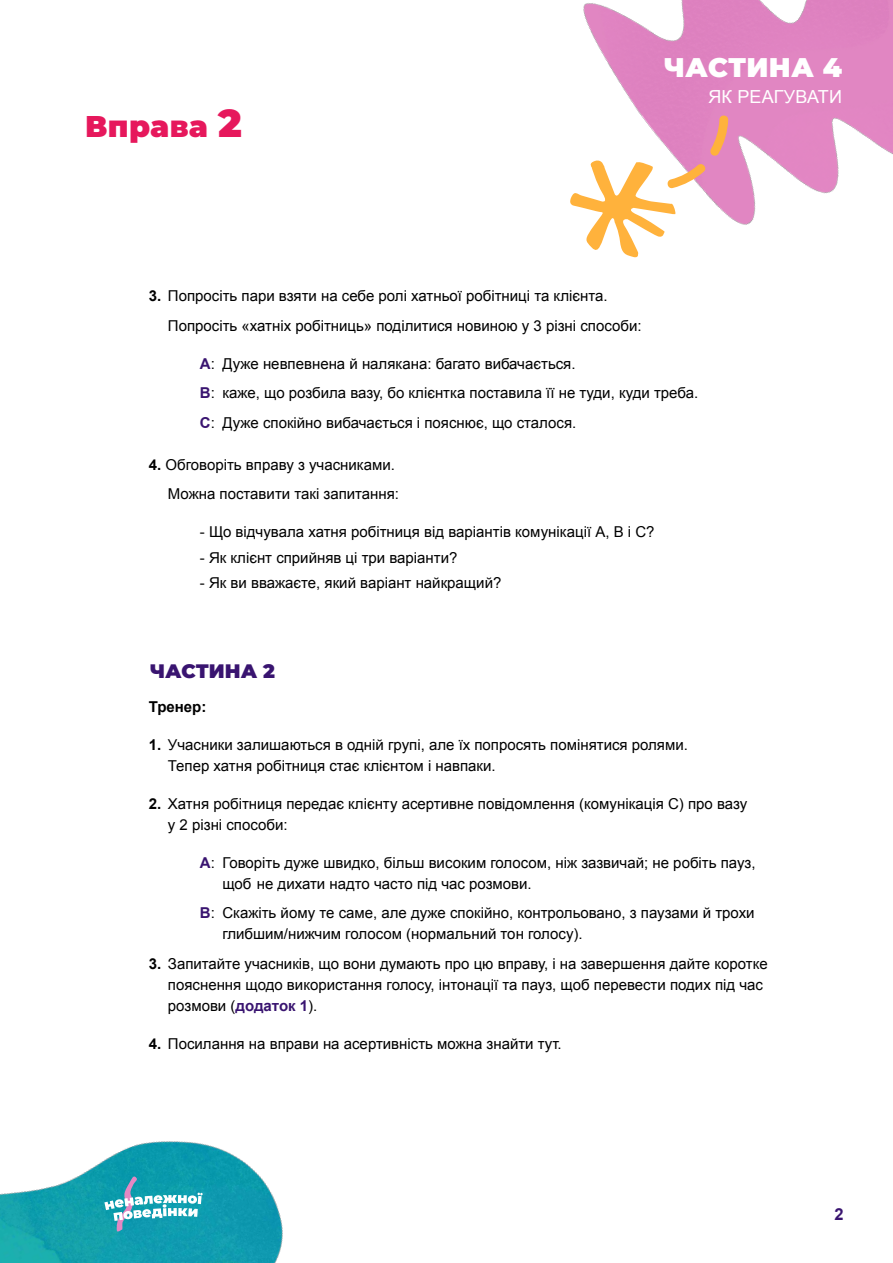
<style>
.page{position:relative;width:893px;height:1263px;background:#fff}
.page>*{position:absolute;margin:0;border:0;box-sizing:border-box;transform-origin:0 0}
.t1{font:900 30px "Montserrat";letter-spacing:.02em;color:#e6185c}
.t2{font:900 27px "Montserrat";letter-spacing:.01em;color:#fff}
.t3{font:900 19.5px "Montserrat";color:#391470}
.t4{font:18px "Arial";letter-spacing:.01em;color:#fff}
.t5{font:700 16.5px "Arial";color:#391470}
.t6{font:15px/21px "Arial";color:#000}
.t7{font:700 15px "Arial";color:#000}
.s1{font-size:39px}
.s2{font-weight:700}
.s3{font-weight:700;color:#391470}
</style>
<div class="page">
<img style="left:0;top:1141px;width:283px;height:122px">
<svg style="left:104px;top:1176px;width:99px;height:57px;background:#43adbd"></svg>
<img style="left:583px;top:0;width:310px;height:225px">
<svg style="left:570px;top:114px;width:158px;height:144px"></svg>
<h1 class="t1" style="left:85px;top:103px;width:158px">Вправа <span class="s1">2</span></h1>
<h2 class="t2" style="left:664px;top:47px;width:179px">ЧАСТИНА 4</h2>
<p class="t4" style="left:708px;top:85px;width:135px">ЯК РЕАГУВАТИ</p>
<p class="t6" style="left:168px;top:281px;width:475px;line-height:29.5px;text-indent:-19px"><span class="s2">3.</span> Попросіть пари взяти на себе ролі хатньої робітниці та клієнта.<br>Попросіть «хатніх робітниць» поділитися новиною у 3 різні способи:</p>
<p class="t6" style="left:200px;top:349px;width:500px;line-height:29.5px"><span class="s3">A</span>: Дуже невпевнена й налякана: багато вибачається.<br><span class="s3">B</span>: каже, що розбила вазу, бо клієнтка поставила її не туди, куди треба.<br><span class="s3">C</span>: Дуже спокійно вибачається і пояснює, що сталося.</p>
<p class="t6" style="left:149px;top:450px;width:252px;line-height:29.5px;text-align:right"><span class="s2">4.</span> Обговоріть вправу з учасниками.<br>Можна поставити такі запитання:</p>
<p class="t6" style="left:200px;top:522px;width:456px">- Що відчувала хатня робітниця від варіантів комунікації А, В і С?</p>
<p class="t6" style="left:200px;top:547px;width:259px">- Як клієнт сприйняв ці три варіанти?</p>
<p class="t6" style="left:200px;top:572px;width:303px">- Як ви вважаєте, який варіант найкращий?</p>
<h3 class="t3" style="left:150px;top:656px;width:126px">ЧАСТИНА 2</h3>
<p class="t7" style="left:149px;top:696px;width:59px">Тренер:</p>
<p class="t6" style="left:168px;top:734px;width:521px;text-indent:-19px"><span class="s2">1.</span> Учасники залишаються в одній групі, але їх попросять помінятися ролями.<br>Тепер хатня робітниця стає клієнтом і навпаки.</p>
<p class="t6" style="left:168px;top:793px;width:581px;text-indent:-19px"><span class="s2">2.</span> Хатня робітниця передає клієнту асертивне повідомлення (комунікація С) про вазу у 2 різні способи:</p>
<p class="t6" style="left:222px;top:852px;width:535px;text-indent:-22px"><span class="s3">A</span>: Говоріть дуже швидко, більш високим голосом, ніж зазвичай; не робіть пауз, щоб не дихати надто часто під час розмови.</p>
<p class="t6" style="left:222px;top:902px;width:534px;text-indent:-22px"><span class="s3">B</span>: Скажіть йому те саме, але дуже спокійно, контрольовано, з паузами й трохи глибшим/нижчим голосом (нормальний тон голосу).</p>
<p class="t6" style="left:168px;top:953px;width:601px;text-indent:-19px"><span class="s2">3.</span> Запитайте учасників, що вони думають про цю вправу, і на завершення дайте коротке пояснення щодо використання голосу, інтонації та пауз, щоб перевести подих під час розмови (<span class="s3">додаток 1</span>).</p>
<p class="t6" style="left:149px;top:1033px;width:414px"><span class="s2">4.</span> Посилання на вправи на асертивність можна знайти тут.</p>
<p class="t5" style="left:834px;top:1203px;width:11px">2</p>
</div>
